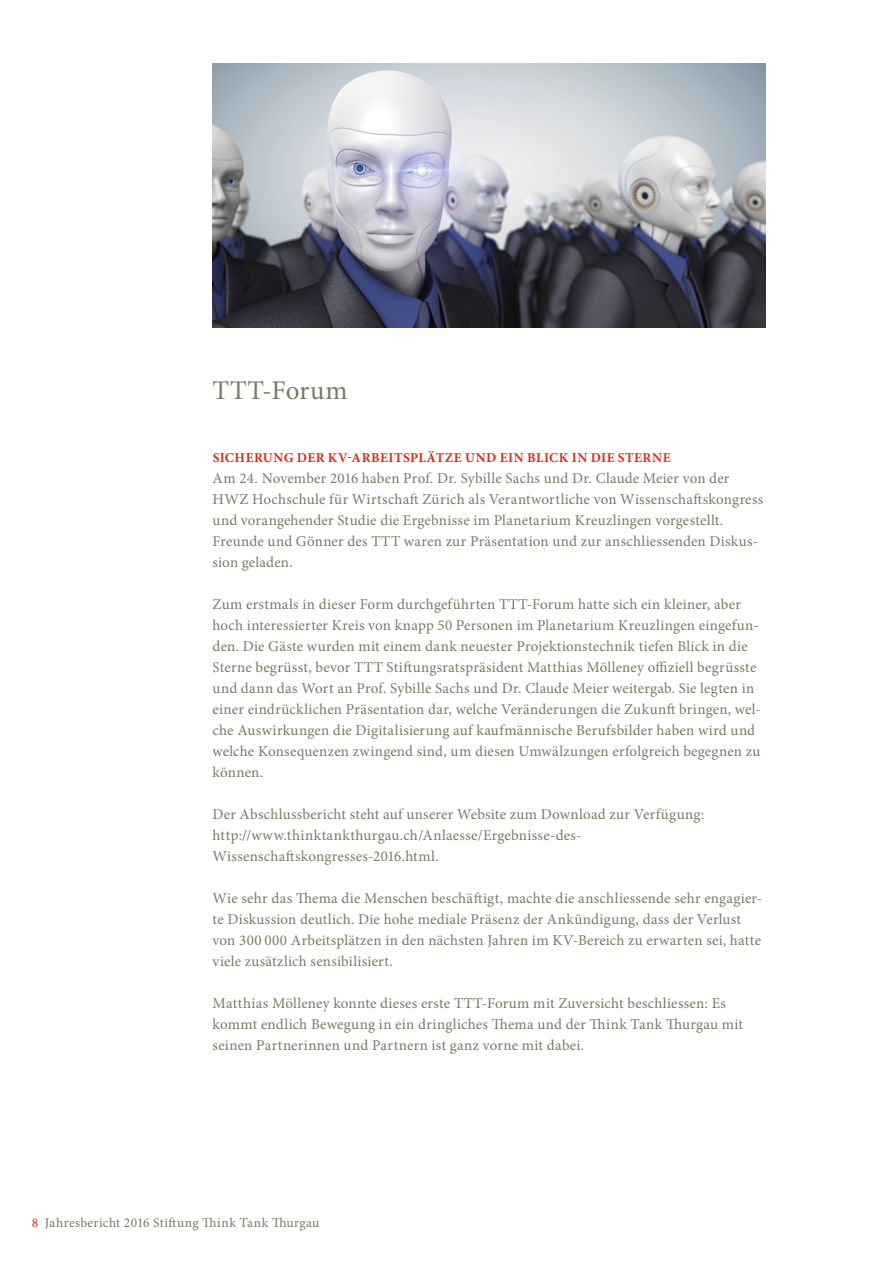
<style>
.page{position:relative;width:893px;height:1263px;background:#fff}
.page>*{position:absolute;margin:0;border:0;box-sizing:border-box;transform-origin:0 0}
.t1{font:27px "Minion Pro";letter-spacing:.03em;color:#7a7966}
.t2{font:15px/21px "Minion Pro";letter-spacing:.015em;color:#7a7966}
.t3{font:700 13.5px "Minion Pro";letter-spacing:.035em;color:#e52713}
.t4{font:13.5px "Minion Pro";letter-spacing:.025em;color:#7a7966}
.s1{color:#e52713}
</style>
<div class="page">
<img style="left:213px;top:64px;width:552px;height:263px">
<h1 class="t1" style="left:213px;top:372px;width:136px">TTT-Forum</h1>
<p class="t3" style="left:213px;top:448px;width:460px">SICHERUNG DER KV-ARBEITSPLÄTZE UND EIN BLICK IN DIE STERNE</p>
<p class="t2" style="left:213px;top:468px;width:552px">Am 24. November 2016 haben Prof. Dr. Sybille Sachs und Dr. Claude Meier von der HWZ Hochschule für Wirtschaft Zürich als Verantwortliche von Wissenschaftskongress und vorangehender Studie die Ergebnisse im Planetarium Kreuzlingen vorgestellt.<br>Freunde und Gönner des TTT waren zur Präsentation und zur anschliessenden Diskus&shy;sion geladen.</p>
<p class="t2" style="left:213px;top:594px;width:550px">Zum erstmals in dieser Form durchgeführten TTT-Forum hatte sich ein kleiner, aber hoch interessierter Kreis von knapp 50 Personen im Planetarium Kreuzlingen eingefun&shy;den. Die Gäste wurden mit einem dank neuester Projektionstechnik tiefen Blick in die Sterne begrüsst, bevor TTT Stiftungsratspräsident Matthias Mölleney offiziell begrüsste und dann das Wort an Prof. Sybille Sachs und Dr. Claude Meier weitergab. Sie legten in einer eindrücklichen Präsentation dar, welche Veränderungen die Zukunft bringen, wel&shy;che Auswirkungen die Digitalisierung auf kaufmännische Berufsbilder haben wird und welche Konsequenzen zwingend sind, um diesen Umwälzungen erfolgreich begegnen zu können.</p>
<p class="t2" style="left:213px;top:804px;width:493px">Der Abschlussbericht steht auf unserer Website zum Download zur Verfügung: http://www.thinktankthurgau.ch/Anlaesse/Ergebnisse-des-<br>Wissenschaftskongresses-2016.html.</p>
<p class="t2" style="left:213px;top:888px;width:551px">Wie sehr das Thema die Menschen beschäftigt, machte die anschliessende sehr engagier&shy;te Diskussion deutlich. Die hohe mediale Präsenz der Ankündigung, dass der Verlust von 300 000 Arbeitsplätzen in den nächsten Jahren im KV-Bereich zu erwarten sei, hatte viele zusätzlich sensibilisiert.</p>
<p class="t2" style="left:213px;top:993px;width:532px">Matthias Mölleney konnte dieses erste TTT-Forum mit Zuversicht beschliessen: Es kommt endlich Bewegung in ein dringliches Thema und der Think Tank Thurgau mit seinen Partnerinnen und Partnern ist ganz vorne mit dabei.</p>
<p class="t4" style="left:32px;top:1214px;width:289px"><span class="s1">8</span> Jahresbericht 2016 Stiftung Think Tank Thurgau</p>
</div>
